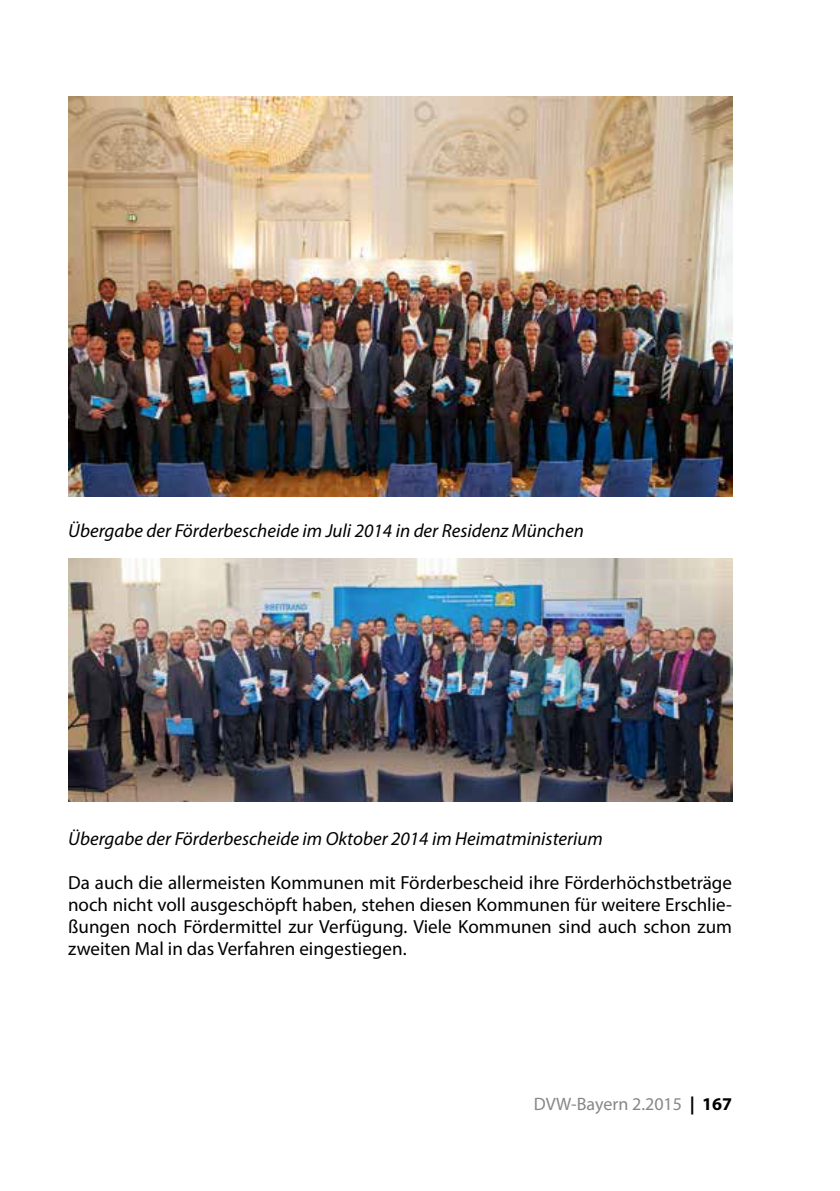
<style>
.page{position:relative;width:840px;height:1191px;background:#fff}
.page>*{position:absolute;margin:0;border:0;box-sizing:border-box;transform-origin:0 0}
.t1{font:19px/22px "Myriad Pro";color:#000;text-align:justify}
.t2{font:italic 19px "Myriad Pro";color:#000}
.t3{font:18px "Myriad Pro";color:#868786}
.s1{font-weight:700;color:#000}
</style>
<div class="page">
<img style="left:68px;top:96px;width:663px;height:400px">
<img style="left:68px;top:558px;width:663px;height:243px">
<p class="t2" style="left:68px;top:518px;width:517px">Übergabe der Förderbescheide im Juli 2014 in der Residenz München</p>
<p class="t2" style="left:68px;top:826px;width:536px">Übergabe der Förderbescheide im Oktober 2014 im Heimatministerium</p>
<p class="t1" style="left:68px;top:871px;width:665px">Da auch die allermeisten Kommunen mit Förderbescheid ihre Förderhöchstbeträge noch nicht voll ausgeschöpft haben, stehen diesen Kommunen für weitere Erschlie&shy;ßungen noch Fördermittel zur Verfügung. Viele Kommunen sind auch schon zum zweiten Mal in das Verfahren eingestiegen.</p>
<p class="t3" style="left:533px;top:1093px;width:200px">DVW-Bayern 2.2015 <span class="s1">| 167</span></p>
</div>
